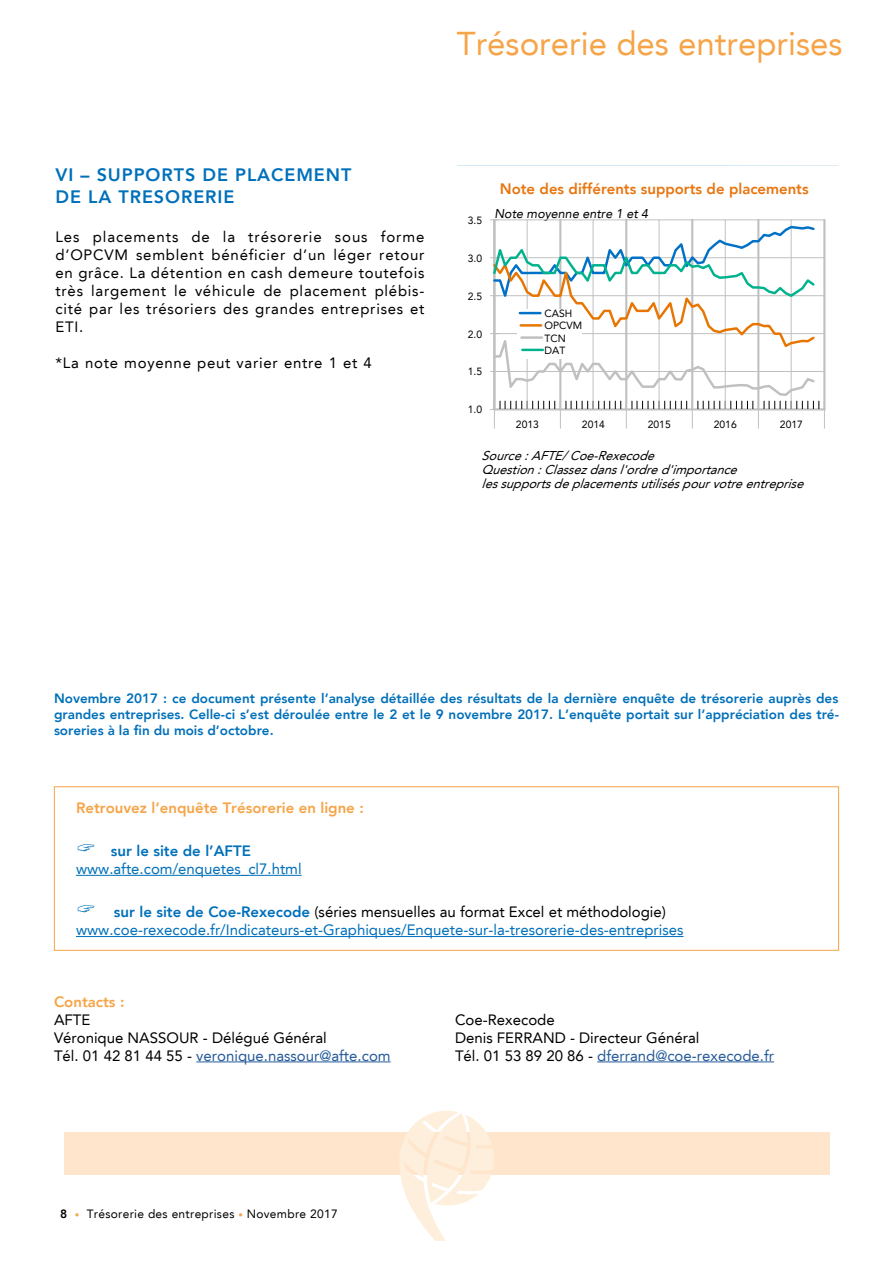
<style>
.page{position:relative;width:893px;height:1263px;background:#fff}
.page>*{position:absolute;margin:0;border:0;box-sizing:border-box;transform-origin:0 0}
.t1{font:33px "Avenir LT";color:#f6a447}
.t2{font:800 18px/21.6px "Avenir LT";letter-spacing:.05em;color:#0070ba}
.t3{font:800 15.15px "Avenir LT";color:#e8750f}
.t4{font:15px/18px "Avenir LT";color:#000}
.t5{font:15px/18px "Avenir LT";color:#0070ba}
.t6{font:800 15px "Avenir LT";color:#f6a447}
.t7{font:15px "Avenir LT";letter-spacing:.05em;color:#000}
.t8{font:800 15px "Avenir LT";color:#0070ba}
.t9{font:800 13.5px/16.2px "Avenir LT";color:#0070ba;text-align:justify}
.t10{font:italic 12.75px/14px "Avenir LT";color:#000}
.t11{font:italic 12.75px "Avenir LT";color:#000}
.t12{font:12px "Avenir LT";letter-spacing:.025em;color:#000}
.t13{font:10.5px/12.3px "Avenir LT";color:#000}
.s1{font-weight:800}
.s2{color:#000}
.s3{color:#255b9a}
.s4{font-size:9px;color:#f6a447}
</style>
<div class="page">
<div style="left:64px;top:1132px;width:765px;height:42px;background:#fee5cb"></div>
<svg style="left:399px;top:1111px;width:95px;height:130px"></svg>
<hr style="left:76px;top:875px;width:226px;height:1px;background:#0070ba">
<hr style="left:76px;top:936px;width:607px;height:1px;background:#0070ba">
<div style="left:54px;top:786px;width:785px;height:165px;border:1px solid #f6a447"></div>
<hr style="left:196px;top:1061px;width:195px;height:1px;background:#255b9a">
<hr style="left:597px;top:1061px;width:177px;height:1px;background:#255b9a">
<svg style="left:490px;top:219px;width:335px;height:209px"></svg>
<div style="left:517px;top:309px;width:65px;height:50px;background:#fff"></div>
<hr style="left:520px;top:312px;width:20px;height:2px;background:#0071c6">
<hr style="left:521px;top:324px;width:20px;height:3px;background:#e87500">
<hr style="left:521px;top:336px;width:21px;height:3px;background:#c0c0c0">
<hr style="left:522px;top:349px;width:21px;height:2px;background:#00b28d">
<h1 class="t1" style="left:457px;top:24px;width:387px">Trésorerie des entreprises</h1>
<p class="t2" style="left:56px;top:164px;width:297px">VI – SUPPORTS DE PLACEMENT<br>DE LA TRESORERIE</p>
<p class="t4" style="left:56px;top:228px;width:370px;text-align:justify">Les placements de la trésorerie sous forme d’OPCVM semblent bénéficier d’un léger retour en grâce. La détention en cash demeure toutefois très largement le véhicule de placement plébis&shy;cité par les trésoriers des grandes entreprises et ETI.</p>
<p class="t7" style="left:56px;top:354px;width:318px">*La note moyenne peut varier entre 1 et 4</p>
<p class="t13" style="left:468px;top:214px;width:16px">3.5</p>
<p class="t13" style="left:468px;top:252px;width:16px">3.0</p>
<p class="t13" style="left:468px;top:290px;width:16px">2.5</p>
<p class="t13" style="left:468px;top:328px;width:16px">2.0</p>
<p class="t13" style="left:468px;top:366px;width:16px">1.5</p>
<p class="t13" style="left:468px;top:404px;width:16px">1.0</p>
<p class="t3" style="left:500px;top:180px;width:310px">Note des différents supports de placements</p>
<p class="t11" style="left:494px;top:206px;width:155px">Note moyenne entre 1 et 4</p>
<p class="t13" style="left:544px;top:307px;width:39px">CASH<br>OPCVM<br>TCN<br>DAT</p>
<p class="t13" style="left:516px;top:418px;width:24px">2013</p>
<p class="t13" style="left:582px;top:418px;width:24px">2014</p>
<p class="t13" style="left:648px;top:418px;width:24px">2015</p>
<p class="t13" style="left:714px;top:418px;width:24px">2016</p>
<p class="t13" style="left:780px;top:418px;width:24px">2017</p>
<p class="t10" style="left:482px;top:449px;width:328px">Source:AFTE/Coe-Rexecode<br>Question:Classezdansl'ordred'importance lessupportsdeplacementsutiliséspourvotreentreprise</p>
<p class="t9" style="left:54px;top:690px;width:786px">Novembre 2017 : ce document présente l’analyse détaillée des résultats de la dernière enquête de trésorerie auprès des grandes entreprises. Celle-ci s’est déroulée entre le 2 et le 9 novembre 2017. L’enquête portait sur l’appréciation des tré&shy;soreries à la fin du mois d’octobre.</p>
<p class="t6" style="left:76px;top:799px;width:289px">Retrouvez l’enquête Trésorerie en ligne :</p>
<p class="t8" style="left:111px;top:842px;width:141px">sur le site de l’AFTE</p>
<p class="t5" style="left:76px;top:860px;width:227px">www.afte.com/enquetes_cl7.html</p>
<p class="t5" style="left:76px;top:903px;width:609px;text-indent:38px"><span class="s1">sur le site de Coe-Rexecode</span> <span class="s2">(séries mensuelles au format Excel et méthodologie) </span>www.coe-rexecode.fr/Indicateurs-et-Graphiques/Enquete-sur-la-tresorerie-des-entreprises</p>
<p class="t6" style="left:54px;top:993px;width:72px">Contacts :</p>
<p class="t4" style="left:54px;top:1011px;width:338px">AFTE<br>Véronique NASSOUR - Délégué Général<br>Tél. 01 42 81 44 55 - <span class="s3">veronique.nassour@afte.com</span></p>
<p class="t4" style="left:455px;top:1011px;width:321px">Coe-Rexecode<br>Denis FERRAND - Directeur Général<br>Tél. 01 53 89 20 86 - <span class="s3">dferrand@coe-rexecode.fr</span></p>
<p class="t12" style="left:60px;top:1207px;width:279px"><span class="s1">8</span> <span class="s4">•</span> Trésorerie des entreprises <span class="s4">•</span> Novembre 2017</p>
</div>
